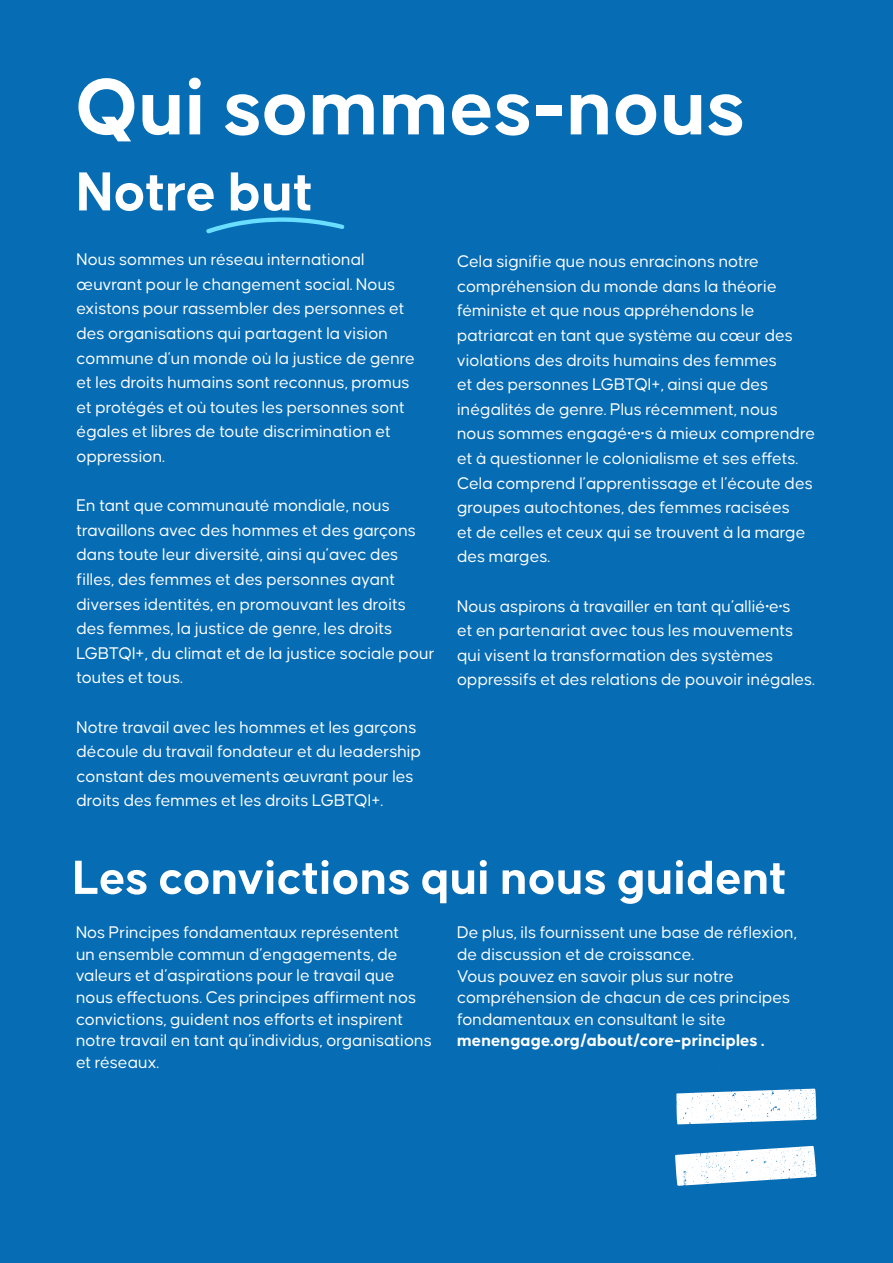
<style>
.page{position:relative;width:893px;height:1263px;background:#fff}
.page>*{position:absolute;margin:0;border:0;box-sizing:border-box;transform-origin:0 0}
.Subtitles{font:700 85.5px "Causten";color:#fff}
.Subtitles-2{font:700 58.5px "Causten";color:#fff}
.Subtitles-3{font:700 51px "Causten";color:#fff}
.Body_Copy{font:18px/24.6px "Causten";color:#fff}
.Subtitles-4{font:18px/21.6px "Causten";color:#fff}
.Subtitles-5{font:700 18px "Causten";color:#fff}
</style>
<div class="page">
<div style="left:0;top:0;width:886px;height:1263px;background:#066cb4"></div>
<svg style="left:206px;top:217px;width:139px;height:17px"></svg>
<svg style="left:675px;top:1146px;width:142px;height:40px"></svg>
<svg style="left:676px;top:1084px;width:141px;height:40px"></svg>
<p class="Subtitles" style="left:75px;top:59px;width:671px">Qui sommes-nous</p>
<p class="Subtitles-2" style="left:77px;top:159px;width:238px">Notre but</p>
<p class="Body_Copy" style="left:77px;top:247px;width:340px">Nous sommes un réseau international œuvrant pour le changement social. Nous existons pour rassembler des personnes et des organisations qui partagent la vision commune d’un monde où la justice de genre et les droits humains sont reconnus, promus et protégés et où toutes les personnes sont égales et libres de toute discrimination et oppression.</p>
<p class="Body_Copy" style="left:77px;top:493px;width:360px">En tant que communauté mondiale, nous travaillons avec des hommes et des garçons dans toute leur diversité, ainsi qu’avec des filles, des femmes et des personnes ayant diverses identités, en promouvant les droits des femmes, la justice de genre, les droits LGBTQI+, du climat et de la justice sociale pour toutes et tous.</p>
<p class="Body_Copy" style="left:77px;top:714px;width:346px">Notre travail avec les hommes et les garçons découle du travail fondateur et du leadership constant des mouvements œuvrant pour les droits des femmes et les droits LGBTQI+.</p>
<p class="Body_Copy" style="left:457px;top:249px;width:360px">Cela signifie que nous enracinons notre compréhension du monde dans la théorie féministe et que nous appréhendons le patriarcat en tant que système au cœur des violations des droits humains des femmes<br>et des personnes LGBTQI+, ainsi que des inégalités de genre. Plus récemment, nous nous sommes engagé•e•s à mieux comprendre et à questionner le colonialisme et ses effets.<br>Cela comprend l’apprentissage et l’écoute des groupes autochtones, des femmes racisées<br>et de celles et ceux qui se trouvent à la marge des marges.</p>
<p class="Body_Copy" style="left:457px;top:593px;width:335px">Nous aspirons à travailler en tant qu’allié•e•s</p>
<p class="Body_Copy" style="left:457px;top:618px;width:359px">et en partenariat avec tous les mouvements qui visent la transformation des systèmes oppressifs et des relations de pouvoir inégales.</p>
<p class="Subtitles-3" style="left:73px;top:849px;width:715px">Les convictions qui nous guident</p>
<p class="Subtitles-4" style="left:76px;top:921px;width:357px">Nos Principes fondamentaux représentent<br>un ensemble commun d’engagements, de valeurs et d’aspirations pour le travail que nous effectuons. Ces principes affirment nos convictions, guident nos efforts et inspirent notre travail en tant qu’individus, organisations et réseaux.</p>
<p class="Subtitles-4" style="left:457px;top:922px;width:341px">De plus, ils fournissent une base de réflexion, de discussion et de croissance.</p>
<p class="Subtitles-4" style="left:457px;top:965px;width:335px">Vous pouvez en savoir plus sur notre compréhension de chacun de ces principes fondamentaux en consultant le site</p>
<p class="Subtitles-5" style="left:457px;top:1031px;width:309px">menengage.org/about/core-principles .</p>
</div>
